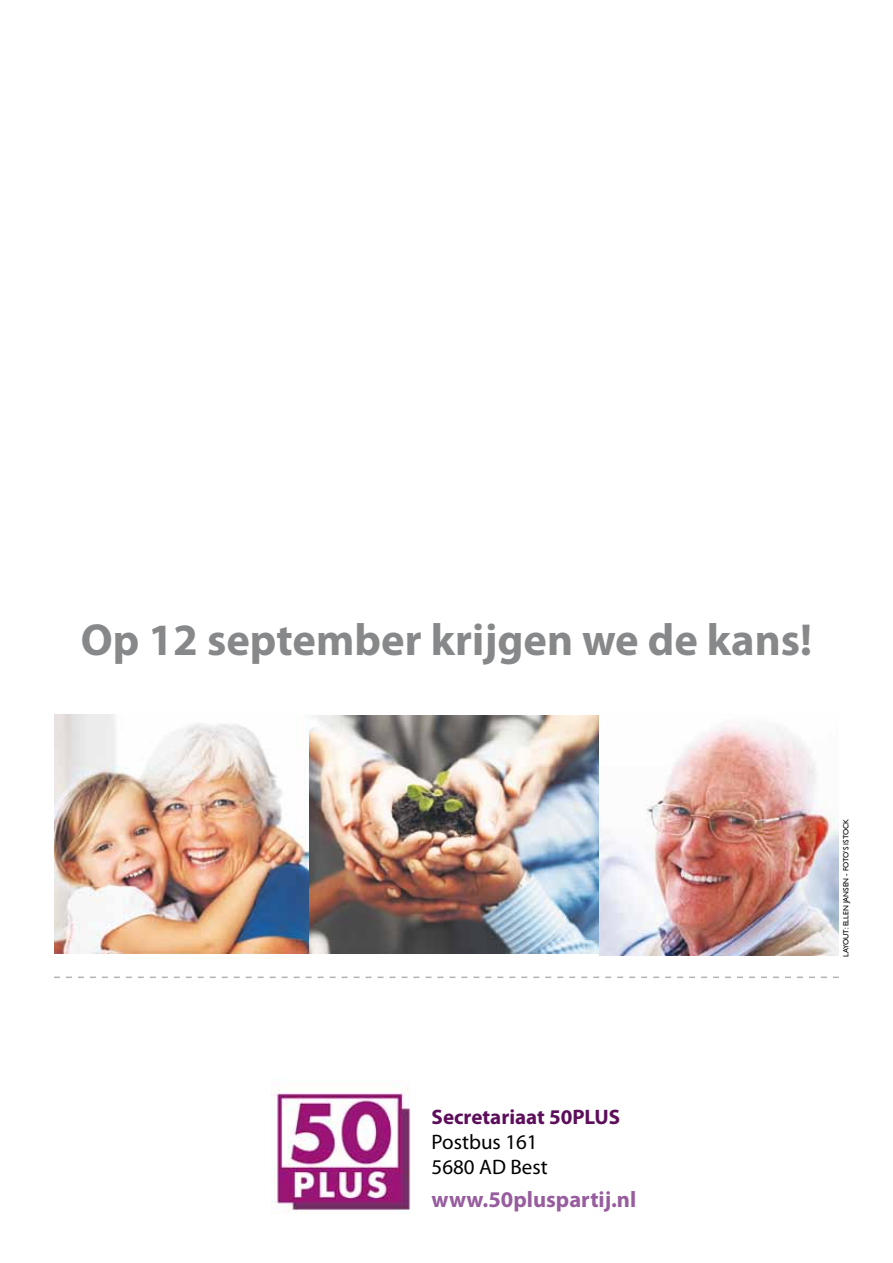
<style>
.page{position:relative;width:893px;height:1263px;background:#fff}
.page>*{position:absolute;margin:0;border:0;box-sizing:border-box;transform-origin:0 0}
.t1{font:700 45px "Myriad Pro";color:#87888a}
.t2{font:700 22.5px "Myriad Pro";color:#975d9e}
.t3{font:21px/25.2px "Myriad Pro";color:#000}
.t4{font:700 21px "Myriad Pro";color:#5c0e5b}
.t5{font:7.5px "Gill Sans";color:#000}
</style>
<div class="page">
<svg style="left:54px;top:976px;width:785px;height:2px"></svg>
<img style="left:272px;top:1084px;width:138px;height:129px">
<img style="left:309px;top:716px;width:291px;height:238px">
<img style="left:54px;top:714px;width:255px;height:240px">
<img style="left:600px;top:726px;width:239px;height:230px">
<h1 class="t1" style="left:81px;top:610px;width:733px">Op 12 september krijgen we de kans!</h1>
<h3 class="t4" style="left:432px;top:1103px;width:190px">Secretariaat 50PLUS</h3>
<h3 class="t3" style="left:432px;top:1129px;width:118px">Postbus 161<br>5680 AD Best</h3>
<h2 class="t2" style="left:432px;top:1185px;width:206px">www.50pluspartij.nl</h2>
<p class="t5" style="left:841px;top:957px;width:140px;rotate:-90deg">Layout: Ellen Jansen - foto’s istock</p>
</div>
